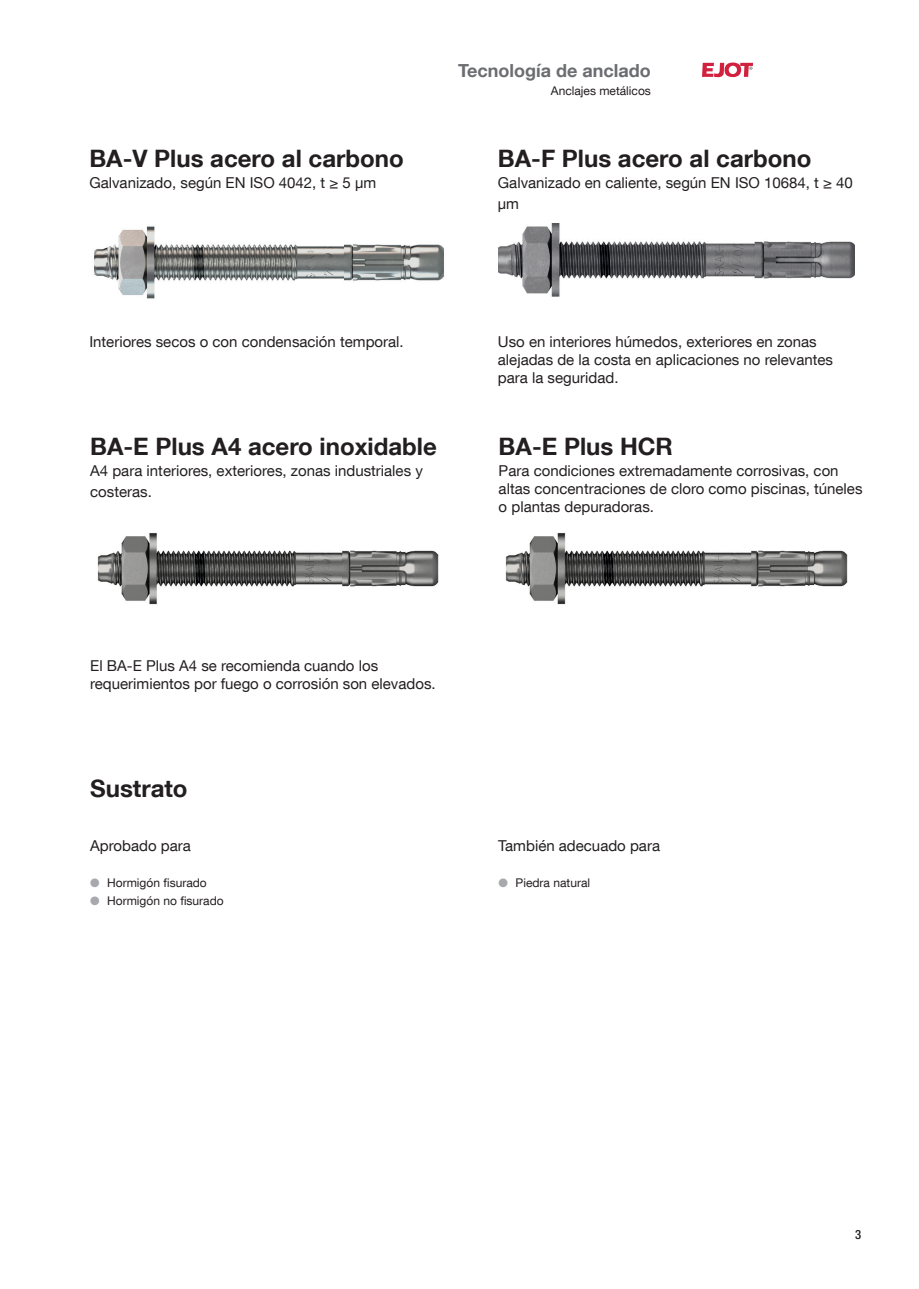
<style>
.page{position:relative;width:919px;height:1289px;background:#fff}
.page>*{position:absolute;margin:0;border:0;box-sizing:border-box;transform-origin:0 0}
.t1{font:700 24px "Helvetica Neue LT Com";color:#231f20}
.t2{font:700 18px "Helvetica Neue LT Com";color:#6c6d70}
.t3{font:15px/18px "Helvetica Neue LT Com";color:#231f20}
.t4{font:500 condensed 12.75px "Helvetica Neue LT Com";color:#231f20}
.t5{font:12px "Helvetica Neue LT Com";color:#231f20}
.s1{color:#a8a9ad}
</style>
<div class="page">
<img style="left:94px;top:226px;width:350px;height:73px">
<img style="left:498px;top:224px;width:356px;height:72px">
<img style="left:97px;top:533px;width:342px;height:71px">
<img style="left:505px;top:533px;width:343px;height:71px">
<svg style="left:702px;top:63px;width:51px;height:14px"></svg>
<h1 class="t1" style="left:89px;top:143px;width:316px">BA-V Plus acero al carbono</h1>
<p class="t3" style="left:89px;top:173px;width:288px">Galvanizado, según EN ISO 4042, t ≥ 5 µm</p>
<p class="t2" style="left:458px;top:59px;width:194px">Tecnología de anclado</p>
<p class="t5" style="left:551px;top:83px;width:102px">Anclajes metálicos</p>
<h1 class="t1" style="left:498px;top:143px;width:315px">BA-F Plus acero al carbono</h1>
<p class="t3" style="left:498px;top:172px;width:356px;line-height:21px">Galvanizado en caliente, según EN ISO 10684, t ≥ 40 µm</p>
<p class="t3" style="left:89px;top:332px;width:316px">Interiores secos o con condensación temporal.</p>
<h1 class="t1" style="left:90px;top:431px;width:348px">BA-E Plus A4 acero inoxidable</h1>
<p class="t3" style="left:90px;top:460px;width:334px;line-height:21px">A4 para interiores, exteriores, zonas industriales y costeras.</p>
<p class="t3" style="left:498px;top:332px;width:337px">Uso en interiores húmedos, exteriores en zonas alejadas de la costa en aplicaciones no relevantes para la seguridad.</p>
<h1 class="t1" style="left:498px;top:431px;width:176px">BA-E Plus HCR</h1>
<p class="t3" style="left:498px;top:461px;width:365px">Para condiciones extremadamente corrosivas, con altas concentraciones de cloro como piscinas, túneles o plantas depuradoras.</p>
<p class="t3" style="left:90px;top:656px;width:347px">El BA-E Plus A4 se recomienda cuando los requerimientos por fuego o corrosión son elevados.</p>
<h1 class="t1" style="left:90px;top:773px;width:99px">Sustrato</h1>
<p class="t3" style="left:90px;top:836px;width:102px">Aprobado para</p>
<p class="t3" style="left:498px;top:836px;width:163px">También adecuado para</p>
<p class="t5" style="left:90px;top:875px;width:118px"><span class="s1">●</span> Hormigón fisurado</p>
<p class="t5" style="left:90px;top:893px;width:135px"><span class="s1">●</span> Hormigón no fisurado</p>
<p class="t5" style="left:498px;top:875px;width:93px"><span class="s1">●</span> Piedra natural</p>
<p class="t4" style="left:855px;top:1227px;width:8px">3</p>
</div>
